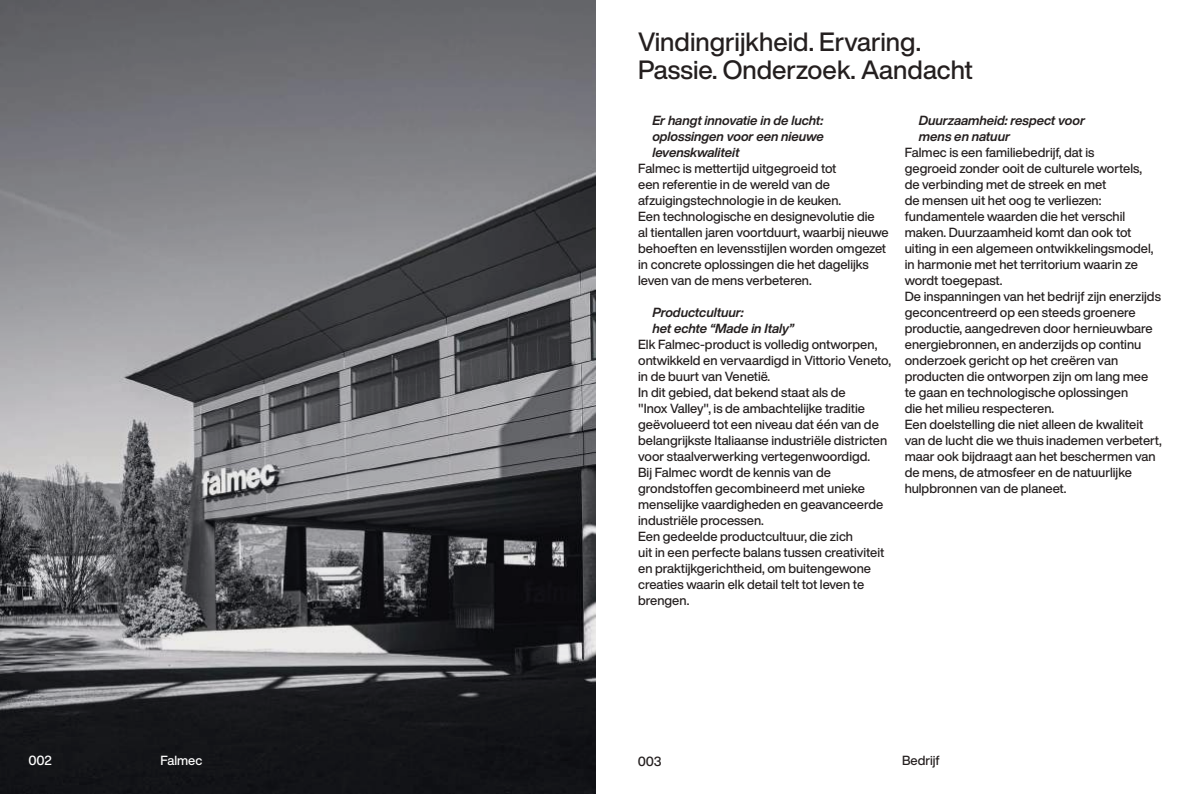
<style>
.page{position:relative;width:1191px;height:794px;background:#fff}
.page>*{position:absolute;margin:0;border:0;box-sizing:border-box;transform-origin:0 0}
.t1{font:500 26px/28px "Helvetica Now Display";color:#241f1f}
.t2{font:500 13px/16px "Helvetica Now Display";color:#241f1f}
.t3{font:italic 700 13px/16px "Helvetica Now Display";color:#241f1f}
.t4{font:500 13px "Helvetica Now Display";letter-spacing:-.005em;color:#fff}
</style>
<div class="page">
<svg style="left:0;top:0;width:595px;height:794px;background:#636367"></svg>
<h1 class="t1" style="left:638px;top:28px;width:336px">Vindingrijkheid. Ervaring.<br>Passie. Onderzoek. Aandacht</h1>
<p class="t3" style="left:652px;top:112px;width:173px;text-align:justify">Er hangt innovatie in de lucht: oplossingen voor een nieuwe levenskwaliteit</p>
<p class="t2" style="left:638px;top:160px;width:252px">Falmec is mettertijd uitgegroeid tot<br>een referentie in de wereld van de afzuigingstechnologie in de keuken.<br>Een technologische en designevolutie die<br>al tientallen jaren voortduurt, waarbij nieuwe behoeften en levensstijlen worden omgezet in concrete oplossingen die het dagelijks leven van de mens verbeteren.</p>
<p class="t3" style="left:652px;top:304px;width:143px">Productcultuur:<br>het echte “Made in Italy”</p>
<p class="t2" style="left:638px;top:336px;width:254px">Elk Falmec-product is volledig ontworpen, ontwikkeld en vervaardigd in Vittorio Veneto, in de buurt van Venetië.<br>In dit gebied, dat bekend staat als de<br>"Inox Valley", is de ambachtelijke traditie geëvolueerd tot een niveau dat één van de belangrijkste Italiaanse industriële districten voor staalverwerking vertegenwoordigd.<br>Bij Falmec wordt de kennis van de grondstoffen gecombineerd met unieke menselijke vaardigheden en geavanceerde industriële processen.<br>Een gedeelde productcultuur, die zich<br>uit in een perfecte balans tussen creativiteit en praktijkgerichtheid, om buitengewone creaties waarin elk detail telt tot leven te brengen.</p>
<p class="t3" style="left:919px;top:112px;width:168px">Duurzaamheid: respect voor mens en natuur</p>
<p class="t2" style="left:904px;top:144px;width:258px">Falmec is een familiebedrijf, dat is<br>gegroeid zonder ooit de culturele wortels,<br>de verbinding met de streek en met<br>de mensen uit het oog te verliezen: fundamentele waarden die het verschil maken. Duurzaamheid komt dan ook tot uiting in een algemeen ontwikkelingsmodel, in harmonie met het territorium waarin ze wordt toegepast.<br>De inspanningen van het bedrijf zijn enerzijds geconcentreerd op een steeds groenere productie, aangedreven door hernieuwbare energiebronnen, en anderzijds op continu onderzoek gericht op het creëren van producten die ontworpen zijn om lang mee te gaan en technologische oplossingen<br>die het milieu respecteren.<br>Een doelstelling die niet alleen de kwaliteit van de lucht die we thuis inademen verbetert, maar ook bijdraagt aan het beschermen van de mens, de atmosfeer en de natuurlijke hulpbronnen van de planeet.</p>
<p class="t4" style="left:28px;top:752px;width:25px">002</p>
<p class="t4" style="left:160px;top:752px;width:44px">Falmec</p>
<p class="t2" style="left:638px;top:753px;width:25px">003</p>
<p class="t2" style="left:902px;top:752px;width:39px">Bedrijf</p>
</div>
